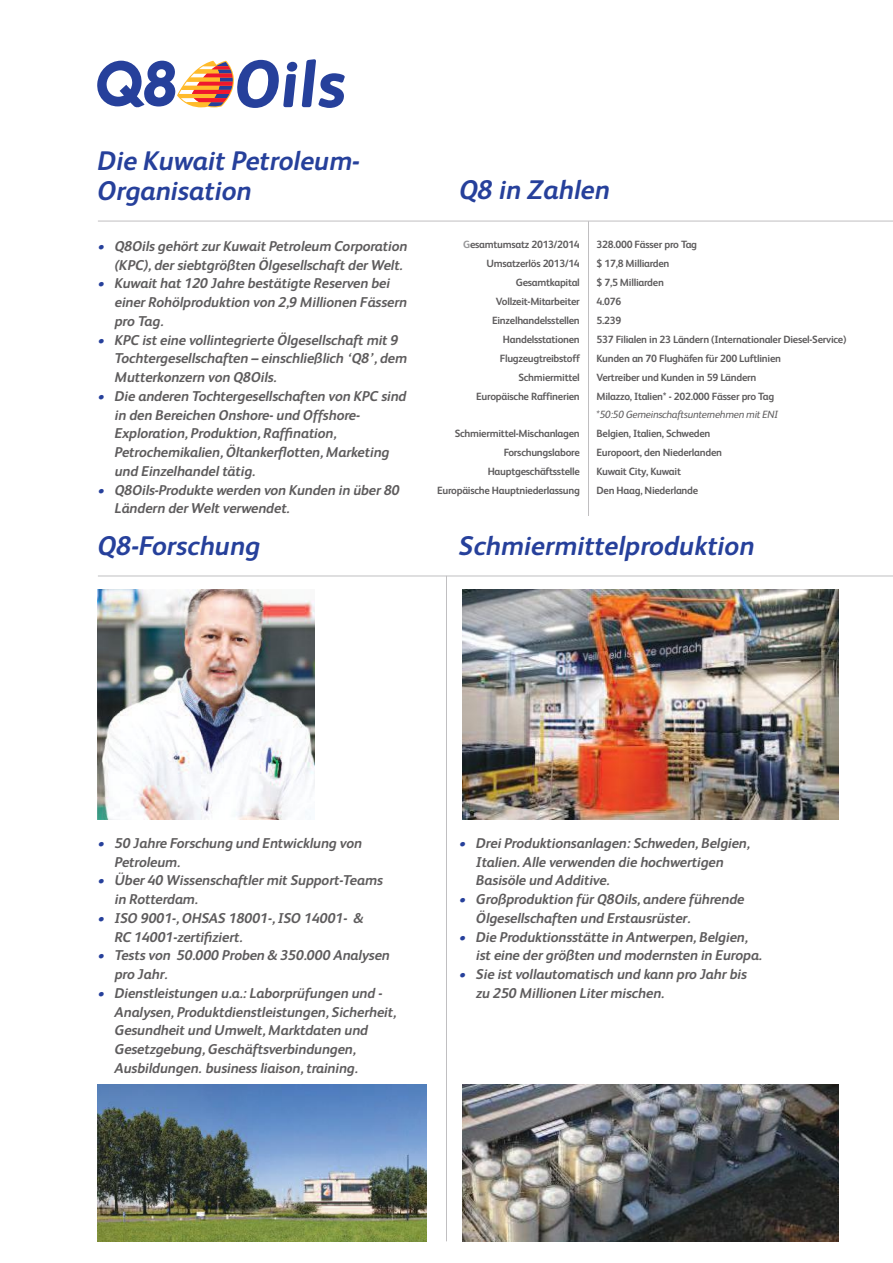
<style>
.page{position:relative;width:893px;height:1263px;background:#fff}
.page>*{position:absolute;margin:0;border:0;box-sizing:border-box;transform-origin:0 0}
.t1{font:italic 700 27px/30px "FS Albert";color:#26409b}
.t2{font:italic 700 14.25px/18.8px "FS Albert";letter-spacing:-.01em;color:#5e5c5d}
.t3{font:700 10.5px/18.9px "FS Albert";letter-spacing:-.025em;color:#5e5c5d;text-align:right}
.t4{font:italic 10.5px "FS Albert";letter-spacing:-.025em;color:#5e5c5d}
.s1{color:#26409b}
.s2{color:#969698}
</style>
<div class="page">
<svg style="left:97px;top:59px;width:248px;height:49px"></svg>
<hr style="left:98px;top:576px;width:795px;height:1px;background:#c0bfc1">
<img style="left:462px;top:589px;width:376px;height:230px">
<img style="left:462px;top:1085px;width:376px;height:157px">
<hr style="left:588px;top:221px;width:1px;height:295px;background:#c0bfc1">
<hr style="left:446px;top:576px;width:1px;height:665px;background:#c0bfc1">
<img style="left:98px;top:589px;width:217px;height:230px">
<img style="left:98px;top:1085px;width:328px;height:157px">
<hr style="left:98px;top:221px;width:795px;height:1px;background:#c0bfc1">
<h1 class="t1" style="left:98px;top:149px;width:264px">Die Kuwait Petroleum-<br>Organisation</h1>
<p class="t2" style="left:115px;top:238px;width:294px;text-indent:-17px"><span class="s1">•</span> Q8Oils gehört zur Kuwait Petroleum Corporation (KPC), der siebtgrößten Ölgesellschaft der Welt.</p>
<p class="t2" style="left:115px;top:276px;width:294px;text-indent:-17px"><span class="s1">•</span> Kuwait hat 120 Jahre bestätigte Reserven bei einer Rohölproduktion von 2,9 Millionen Fässern pro Tag.</p>
<p class="t2" style="left:115px;top:332px;width:294px;text-indent:-17px"><span class="s1">•</span> KPC ist eine vollintegrierte Ölgesellschaft mit 9<br>Tochtergesellschaften – einschließlich ‘Q8’, dem<br>Mutterkonzern von Q8Oils.</p>
<p class="t2" style="left:115px;top:388px;width:293px;text-indent:-17px"><span class="s1">•</span> Die anderen Tochtergesellschaften von KPC sind in den Bereichen Onshore- und Offshore-Exploration, Produktion, Raffination, Petrochemikalien, Öltankerflotten, Marketing und Einzelhandel tätig.</p>
<p class="t2" style="left:115px;top:482px;width:287px;text-indent:-17px"><span class="s1">•</span> Q8Oils-Produkte werden von Kunden in über 80<br>Ländern der Welt verwendet.</p>
<h1 class="t1" style="left:459px;top:178px;width:152px">Q8 in Zahlen</h1>
<p class="t3" style="left:463px;top:236px;width:118px"><span class="s2">G</span>esamtumsatz 2013/2014<br>Umsatzerlös 2013/14<br>Gesamtkapital<br>Vollzeit-Mitarbeiter<br>Einzelhandelsstellen<br>Handelsstationen<br>Flugzeugtreibstoff<br>Schmiermittel<br>Europäische Raffinerien</p>
<p class="t3" style="left:437px;top:425px;width:144px">Schmiermittel-Mischanlagen<br>Forschungslabore<br>Hauptgeschäftsstelle<br>Europäische Hauptniederlassung</p>
<p class="t3" style="left:596px;top:236px;width:251px;text-align:left">328.000 Fässer pro Tag<br>$ 17,8 Milliarden<br>$ 7,5 Milliarden<br>4.076<br>5.239<br>537 Filialen in 23 Ländern (Internationaler Diesel-Service)<br>Kunden an 70 Flughäfen für 200 Luftlinien<br>Vertreiber und Kunden in 59 Ländern<br>Milazzo, Italien* - 202.000 Fässer pro Tag</p>
<p class="t4" style="left:596px;top:411px;width:183px">*50:50 Gemeinschaftsunternehmen mit ENI</p>
<p class="t3" style="left:596px;top:425px;width:127px;text-align:left">Belgien, Italien, Schweden<br>Europoort, den Niederlanden<br>Kuwait City, Kuwait<br>Den Haag, Niederlande</p>
<h1 class="t1" style="left:98px;top:534px;width:164px">Q8-Forschung</h1>
<h1 class="t1" style="left:459px;top:534px;width:297px">Schmiermittelproduktion</h1>
<p class="t2" style="left:115px;top:835px;width:249px;text-indent:-17px"><span class="s1">•</span> 50 Jahre Forschung und Entwicklung von<br>Petroleum.</p>
<p class="t2" style="left:115px;top:872px;width:270px;text-indent:-17px"><span class="s1">•</span> Über 40 Wissenschaftler mit Support-Teams in Rotterdam.</p>
<p class="t2" style="left:115px;top:910px;width:250px;text-indent:-17px"><span class="s1">•</span> ISO 9001-, OHSAS 18001-, ISO 14001- &amp;<br>RC 14001-zertifiziert.</p>
<p class="t2" style="left:115px;top:947px;width:277px;text-indent:-17px"><span class="s1">•</span> Tests von 50.000 Proben &amp; 350.000 Analysen pro Jahr.</p>
<p class="t2" style="left:115px;top:985px;width:283px;text-indent:-17px"><span class="s1">•</span> Dienstleistungen u.a.: Laborprüfungen und - Analysen, Produktdienstleistungen, Sicherheit, Gesundheit und Umwelt, Marktdaten und Gesetzgebung, Geschäftsverbindungen, Ausbildungen. business liaison, training.</p>
<p class="t2" style="left:476px;top:835px;width:275px;text-indent:-17px"><span class="s1">•</span> Drei Produktionsanlagen: Schweden, Belgien,<br>Italien. Alle verwenden die hochwertigen<br>Basisöle und Additive.</p>
<p class="t2" style="left:476px;top:891px;width:270px;text-indent:-17px"><span class="s1">•</span> Großproduktion für Q8Oils, andere führende<br>Ölgesellschaften und Erstausrüster.</p>
<p class="t2" style="left:476px;top:929px;width:287px;text-indent:-17px"><span class="s1">•</span> Die Produktionsstätte in Antwerpen, Belgien, ist eine der größten und modernsten in Europa.</p>
<p class="t2" style="left:476px;top:966px;width:272px;text-indent:-17px"><span class="s1">•</span> Sie ist vollautomatisch und kann pro Jahr bis zu 250 Millionen Liter mischen.</p>
</div>
